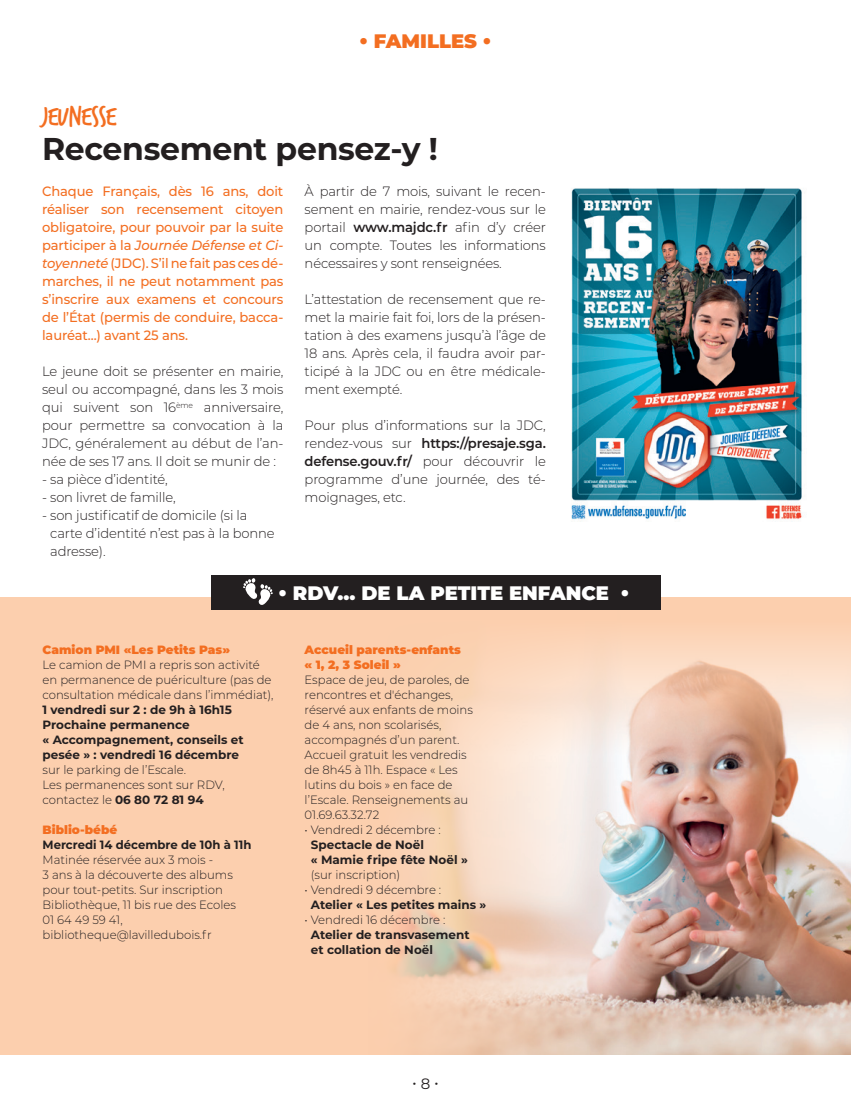
<style>
.page{position:relative;width:851px;height:1106px;background:#fff}
.page>*{position:absolute;margin:0;border:0;box-sizing:border-box;transform-origin:0 0}
.t1{font:700 31.5px "Montserrat";letter-spacing:-.01em;color:#231f20}
.t2{font:28.5px "Trash Hand";letter-spacing:-.02em;color:#f36e21}
.t3{font:900 19.5px "Montserrat";color:#fff}
.t4{font:900 19.5px "Montserrat";color:#f36e21}
.t5{font:15px "Montserrat";color:#231f20}
.t6{font:300 13.5px/18px "Montserrat";letter-spacing:-.01em;color:#231f20;text-align:justify}
.t7{font:500 13.5px/18px "Montserrat";letter-spacing:-.01em;color:#f36e21;text-align:justify}
.t8{font:300 12px/15px "Montserrat";color:#231f20}
.t9{font:700 12px/15px "Montserrat";color:#231f20}
.t10{font:900 12px/15px "Montserrat";color:#f36e21}
.s1{font-style:italic}
.s2{font-weight:600}
.s3{font-weight:700}
.s4{font-weight:300}
</style>
<div class="page">
<div style="left:0;top:597px;width:850px;height:457px;background:#fccfae"></div>
<img style="left:368px;top:596px;width:482px;height:458px">
<img style="left:571px;top:188px;width:231px;height:332px">
<div style="left:211px;top:575px;width:449px;height:34px;background:#231f20"></div>
<svg style="left:243px;top:578px;width:30px;height:27px"></svg>
<p class="t4" style="left:359px;top:26px;width:133px">• FAMILLES •</p>
<p class="t2" style="left:42px;top:103px;width:76px">JEUNESSE</p>
<p class="t1" style="left:42px;top:126px;width:397px">Recensement pensez-y !</p>
<p class="t7" style="left:42px;top:182px;width:243px">Chaque Français, dès 16 ans, doit réaliser son recensement citoyen obligatoire, pour pouvoir par la suite participer à la <span class="s1">Journée Défense et Ci&shy;toyenneté</span> (JDC). S’il ne fait pas ces dé&shy;marches, il ne peut notamment pas s’inscrire aux examens et concours de l’État (permis de conduire, bacca&shy;lauréat...) avant 25 ans.</p>
<p class="t6" style="left:42px;top:362px;width:243px">Le jeune doit se présenter en mairie, seul ou accompagné, dans les 3 mois qui suivent son 16<sup>ème</sup> anniversaire, pour permettre sa convocation à la JDC, généralement au début de l’an&shy;née de ses 17 ans. Il doit se munir de :</p>
<p class="t6" style="left:42px;top:470px;width:127px">- sa pièce d’identité,</p>
<p class="t6" style="left:42px;top:488px;width:135px">- son livret de famille,</p>
<p class="t6" style="left:50px;top:506px;width:226px;text-align:left;text-indent:-8px">- son justificatif de domicile (si la carte d’identité n’est pas à la bonne adresse).</p>
<p class="t6" style="left:304px;top:182px;width:243px">À partir de 7 mois, suivant le recen&shy;sement en mairie, rendez-vous sur le portail <span class="s2">www.majdc.fr</span> afin d’y créer un compte. Toutes les informations nécessaires y sont renseignées.</p>
<p class="t6" style="left:304px;top:290px;width:243px">L’attestation de recensement que re&shy;met la mairie fait foi, lors de la présen&shy;tation à des examens jusqu’à l’âge de 18 ans. Après cela, il faudra avoir par&shy;ticipé à la JDC ou en être médicale&shy;ment exempté.</p>
<p class="t6" style="left:304px;top:416px;width:243px">Pour plus d’informations sur la JDC, rendez-vous sur <span class="s2">https://presaje.sga. defense.gouv.fr/</span> pour découvrir le programme d’une journée, des té&shy;moignages, etc.</p>
<p class="t3" style="left:278px;top:579px;width:352px">• RDV… DE LA PETITE ENFANCE •</p>
<p class="t10" style="left:43px;top:641px;width:189px">Camion PMI «Les Petits Pas»</p>
<p class="t8" style="left:43px;top:656px;width:232px">Le camion de PMI a repris son activité en permanence de puériculture (pas de consultation médicale dans l’immédiat), <span class="s3">1 vendredi sur 2 : de 9h à 16h15</span></p>
<p class="t9" style="left:43px;top:716px;width:203px">Prochaine permanence<br>« Accompagnement, conseils et pesée » : vendredi 16 décembre <span class="s4">sur le parking de l’Escale.</span></p>
<p class="t8" style="left:43px;top:776px;width:183px">Les permanences sont sur RDV, contactez le <span class="s3">06 80 72 81 94</span></p>
<p class="t10" style="left:43px;top:821px;width:76px">Biblio-bébé</p>
<p class="t9" style="left:43px;top:836px;width:210px">Mercredi 14 décembre de 10h à 11h</p>
<p class="t8" style="left:43px;top:851px;width:192px">Matinée réservée aux 3 mois -<br>3 ans à la découverte des albums pour tout-petits. Sur inscription</p>
<p class="t8" style="left:43px;top:896px;width:195px">Bibliothèque, 11 bis rue des Ecoles<br>01 64 49 59 41, bibliotheque@lavilledubois.fr</p>
<p class="t10" style="left:304px;top:641px;width:158px">Accueil parents-enfants « 1, 2, 3 Soleil »</p>
<p class="t8" style="left:304px;top:671px;width:170px">Espace de jeu, de paroles, de rencontres et d'échanges, réservé aux enfants de moins de 4 ans, non scolarisés, accompagnés d’un parent.<br>Accueil gratuit les vendredis de 8h45 à 11h. Espace « Les lutins du bois » en face de l’Escale. Renseignements au<br>01.69.63.32.72</p>
<p class="t8" style="left:311px;top:821px;width:158px;text-indent:-6px">• Vendredi 2 décembre :<br><span class="s3">Spectacle de Noël<br>« Mamie fripe fête Noël » </span>(sur inscription)</p>
<p class="t9" style="left:311px;top:881px;width:177px;text-indent:-6px"><span class="s4">• Vendredi 9 décembre :<br></span>Atelier « Les petites mains »</p>
<p class="t9" style="left:311px;top:911px;width:160px;text-indent:-6px"><span class="s4">• Vendredi 16 décembre :<br></span>Atelier de transvasement et collation de Noël</p>
<p class="t5" style="left:412px;top:1073px;width:28px">• 8 •</p>
</div>
